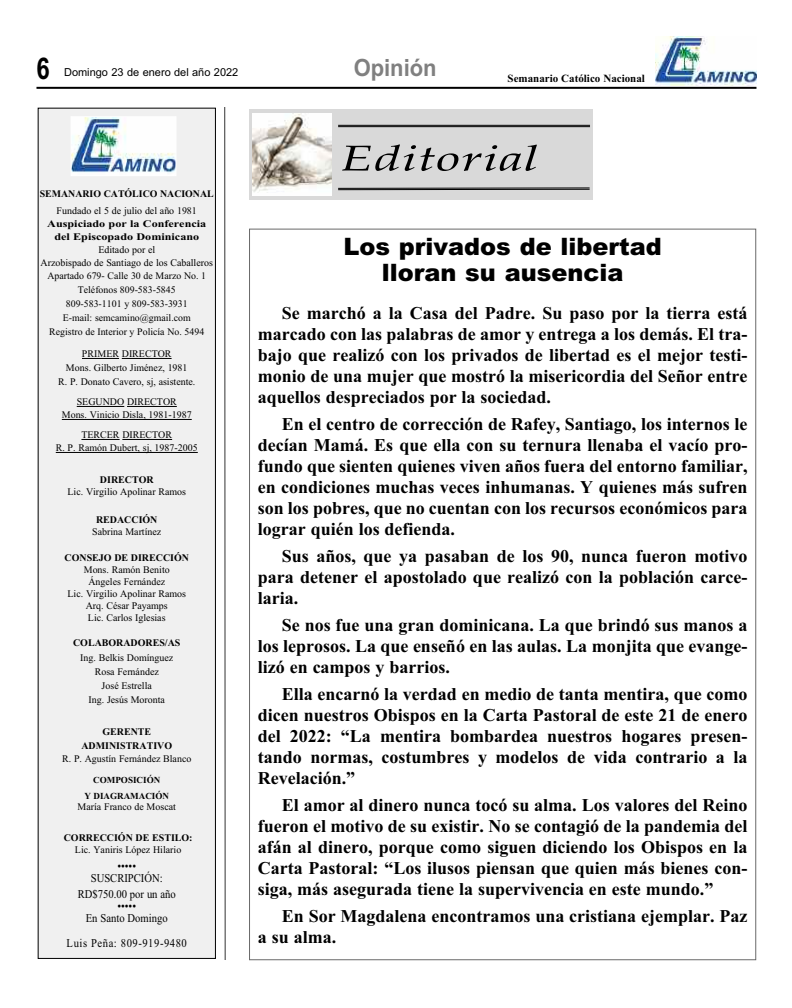
<style>
.page{position:relative;width:792px;height:1008px;background:#fff}
.page>*{position:absolute;margin:0;border:0;box-sizing:border-box;transform-origin:0 0}
.t1{font:italic 36px "Palatino";letter-spacing:.015em;color:#000;scale:1.5 1}
.t2{font:700 30px "Arial";color:#000;scale:.8 1}
.t3{font:900 24px/26px "Arial";color:#000;text-align:center}
.t4{font:700 23.8px "Arial";color:#808080;scale:.92 1}
.t5{font:700 18px/21px "Times New Roman";color:#000;text-align:justify}
.t6{font:11.9px/16px "Times New Roman";color:#000;text-align:center;scale:.89 1}
.t7{font:11.9px "Times New Roman";letter-spacing:.05em;color:#000;scale:.89 1}
.t8{font:italic 11.9px "Times New Roman";color:#000;scale:.89 1}
.t9{font:11px "Arial";color:#000}
.t10{font:700 11px "Times New Roman";color:#000}
.t11{font:10.1px/14px "Times New Roman";color:#000;text-align:center}
.t12{font:700 10.1px/14px "Times New Roman";color:#000;text-align:center}
.t13{font:700 10.1px/13px "Times New Roman";color:#000;text-align:center;scale:1.2 1}
.t14{font:10px/14px "Times New Roman";color:#000;text-align:center}
.t15{font:700 10px "Times New Roman";color:#000}
.t16{font:700 9.2px/16px "Times New Roman";color:#000;text-align:center}
</style>
<div class="page">
<hr style="left:36px;top:87px;width:720px;height:2px;background:#000">
<img style="left:655px;top:36px;width:101px;height:50px">
<div style="left:249px;top:109px;width:344px;height:91px;background:#d9d9d9"></div>
<img style="left:253px;top:113px;width:78px;height:82px">
<svg style="left:338px;top:187px;width:252px;height:3px"></svg>
<hr style="left:338px;top:125px;width:252px;height:1px;background:#000">
<hr style="left:338px;top:126px;width:252px;height:1px;background:#000">
<svg style="left:224px;top:107px;width:2px;height:853px;background:#989898"></svg>
<div style="left:38px;top:108px;width:177px;height:850px;background:#f0f0f0"></div>
<div style="left:38px;top:108px;width:178px;height:851px;border:1px solid #000"></div>
<hr style="left:82px;top:358px;width:37px;height:1px;background:#000">
<hr style="left:122px;top:358px;width:50px;height:1px;background:#000">
<hr style="left:77px;top:406px;width:47px;height:1px;background:#000">
<hr style="left:127px;top:406px;width:50px;height:1px;background:#000">
<hr style="left:62px;top:419px;width:130px;height:1px;background:#000">
<hr style="left:81px;top:439px;width:39px;height:1px;background:#000">
<hr style="left:122px;top:439px;width:50px;height:1px;background:#000">
<hr style="left:56px;top:452px;width:142px;height:1px;background:#000">
<img style="left:73px;top:118px;width:101px;height:56px">
<div style="left:71px;top:116px;width:105px;height:60px;border:1px solid #fff"></div>
<h2 class="t2" style="left:36px;top:51px;width:18px">6</h2>
<p class="t9" style="left:64px;top:66px;width:176px">Domingo 23 de enero del año 2022</p>
<h3 class="t4" style="left:354px;top:54px;width:92px">Opinión</h3>
<p class="t10" style="left:508px;top:72px;width:139px">Semanario Católico Nacional</p>
<p class="t15" style="left:40px;top:188px;width:175px">SEMANARIO CATÓLICO NACIONAL</p>
<p class="t11" style="left:57px;top:204px;width:142px">Fundado el 5 de julio del año 1981</p>
<p class="t13" style="left:47px;top:217px;width:134px">Auspiciado por la Conferencia del Episcopado Dominicano</p>
<p class="t11" style="left:41px;top:243px;width:174px;line-height:13px">Editado por el<br>Arzobispado de Santiago de los Caballeros</p>
<p class="t14" style="left:47px;top:269px;width:160px">Apartado 679- Calle 30 de Marzo No. 1<br>Teléfonos 809-583-5845<br>809-583-1101 y 809-583-3931<br>E-mail: semcamino@gmail.com<br>Registro de Interior y Policía No. 5494</p>
<p class="t11" style="left:58px;top:347px;width:139px">PRIMER DIRECTOR<br>Mons. Gilberto Jiménez, 1981<br>R. P. Donato Cavero, sj, asistente.</p>
<p class="t11" style="left:62px;top:395px;width:131px;line-height:13px">SEGUNDO DIRECTOR<br>Mons. Vinicio Disla, 1981-1987</p>
<p class="t11" style="left:56px;top:428px;width:144px;line-height:13px">TERCER DIRECTOR<br>R. P. Ramón Dubert, sj, 1987-2005</p>
<p class="t12" style="left:100px;top:473px;width:55px">DIRECTOR</p>
<p class="t11" style="left:68px;top:485px;width:120px">Lic. Virgilio Apolinar Ramos</p>
<p class="t12" style="left:96px;top:513px;width:63px">REDACCIÓN</p>
<p class="t11" style="left:92px;top:525px;width:71px">Sabrina Martínez</p>
<p class="t12" style="left:65px;top:551px;width:126px">CONSEJO DE DIRECCIÓN</p>
<p class="t11" style="left:68px;top:564px;width:120px;line-height:12px">Mons. Ramón Benito<br>Ángeles Fernández<br>Lic. Virgilio Apolinar Ramos<br>Arq. César Payamps<br>Lic. Carlos Iglesias</p>
<p class="t12" style="left:73px;top:636px;width:109px">COLABORADORES/AS</p>
<p class="t11" style="left:80px;top:651px;width:95px">Ing. Belkis Domínguez<br>Rosa Fernández<br>José Estrella<br>Ing. Jesús Moronta</p>
<p class="t12" style="left:81px;top:725px;width:92px">GERENTE<br>ADMINISTRATIVO</p>
<p class="t11" style="left:62px;top:752px;width:131px">R. P. Agustín Fernández Blanco</p>
<p class="t16" style="left:84px;top:772px;width:86px">COMPOSICIÓN<br>Y DIAGRAMACIÓN</p>
<p class="t11" style="left:78px;top:800px;width:100px">María Franco de Moscat</p>
<p class="t12" style="left:64px;top:831px;width:130px">CORRECCIÓN DE ESTILO:</p>
<p class="t11" style="left:75px;top:843px;width:108px">Lic. Yaniris López Hilario</p>
<p class="t8" style="left:117px;top:859px;width:22px">•••••</p>
<p class="t6" style="left:78px;top:870px;width:112px">SUSCRIPCIÓN:<br>RD$750.00 por un año</p>
<p class="t6" style="left:86px;top:900px;width:94px;line-height:12px">•••••<br>En Santo Domingo</p>
<p class="t7" style="left:67px;top:936px;width:137px">Luis Peña: 809-919-9480</p>
<h1 class="t1" style="left:340px;top:137px;width:134px">Editorial</h1>
<h3 class="t3" style="left:343px;top:233px;width:320px">Los privados de libertad lloran su ausencia</h3>
<p class="t5" style="left:258px;top:302px;width:491px;text-indent:24px">Se marchó a la Casa del Padre. Su paso por la tierra está marcado con las palabras de amor y entrega a los demás. El tra&shy;bajo que realizó con los privados de libertad es el mejor testi&shy;monio de una mujer que mostró la misericordia del Señor entre aquellos despreciados por la sociedad.</p>
<p class="t5" style="left:258px;top:413px;width:491px;text-indent:24px">En el centro de corrección de Rafey, Santiago, los internos le decían Mamá. Es que ella con su ternura llenaba el vacío pro&shy;fundo que sienten quienes viven años fuera del entorno familiar, en condiciones muchas veces inhumanas. Y quienes más sufren son los pobres, que no cuentan con los recursos económicos para lograr quién los defienda.</p>
<p class="t5" style="left:258px;top:545px;width:491px;text-indent:24px">Sus años, que ya pasaban de los 90, nunca fueron motivo para detener el apostolado que realizó con la población carce&shy;laria.</p>
<p class="t5" style="left:258px;top:614px;width:491px;text-indent:24px">Se nos fue una gran dominicana. La que brindó sus manos a los leprosos. La que enseñó en las aulas. La monjita que evange&shy;lizó en campos y barrios.</p>
<p class="t5" style="left:258px;top:683px;width:491px;text-indent:24px">Ella encarnó la verdad en medio de tanta mentira, que como dicen nuestros Obispos en la Carta Pastoral de este 21 de enero del 2022: “La mentira bombardea nuestros hogares presen&shy;tando normas, costumbres y modelos de vida contrario a la Revelación.”</p>
<p class="t5" style="left:258px;top:794px;width:491px;text-indent:24px">El amor al dinero nunca tocó su alma. Los valores del Reino fueron el motivo de su existir. No se contagió de la pandemia del afán al dinero, porque como siguen diciendo los Obispos en la Carta Pastoral: “Los ilusos piensan que quien más bienes con&shy;siga, más asegurada tiene la supervivencia en este mundo.”</p>
<p class="t5" style="left:258px;top:905px;width:491px;text-indent:24px">En Sor Magdalena encontramos una cristiana ejemplar. Paz a su alma.</p>
</div>
